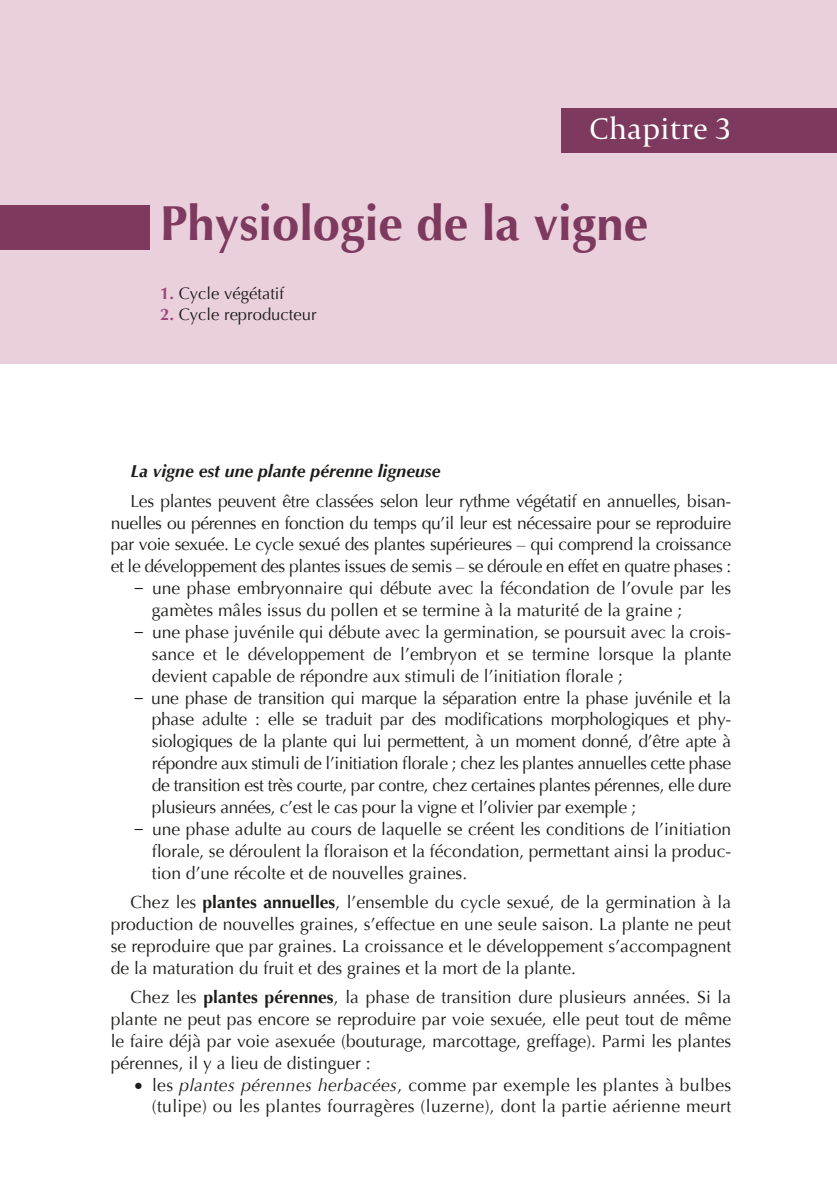
<style>
.page{position:relative;width:837px;height:1184px;background:#fff}
.page>*{position:absolute;margin:0;border:0;box-sizing:border-box;transform-origin:0 0}
.t1{font:700 49px "Optima";color:#7d395e}
.t2{font:31.5px "Capitolium 2";color:#fff}
.t3{font:17.5px/21.9px "Optima";letter-spacing:-.02em;color:#1d1d1b;text-align:justify}
.t4{font:17.5px "Optima";color:#1d1d1b}
.t5{font:17.5px/21.9px "Optima";letter-spacing:.02em;color:#1d1d1b;text-align:right}
.t6{font:italic 700 17.5px "Optima";color:#1d1d1b}
.t7{font:16.62px "Optima";color:#1d1d1b}
.s1{font-weight:700;color:#9d4877}
.s2{font-family:"Palatino Linotype"}
.s3{font-weight:700}
.s4{font-style:italic}
</style>
<div class="page">
<div style="left:0;top:0;width:836px;height:364px;background:#ead0dc"></div>
<div style="left:561px;top:108px;width:275px;height:45px;background:#7d395e"></div>
<div style="left:0;top:205px;width:150px;height:44px;background:#7d395e"></div>
<h2 class="t2" style="left:589px;top:108px;width:143px">Chapitre 3</h2>
<h1 class="t1" style="left:160px;top:194px;width:489px">Physiologie de la vigne</h1>
<p class="t7" style="left:160px;top:283px;width:125px"><span class="s1">1.</span> Cycle végétatif</p>
<p class="t7" style="left:160px;top:305px;width:158px"><span class="s1">2.</span> Cycle reproducteur</p>
<p class="t6" style="left:130px;top:461px;width:311px">La vigne est une plante pérenne ligneuse</p>
<p class="t3" style="left:130px;top:490px;width:602px">Les plantes peuvent être classées selon leur rythme végétatif en annuelles, bisan-</p>
<p class="t3" style="left:111px;top:512px;width:622px">nuelles ou pérennes en fonction du temps qu’il leur est nécessaire pour se reproduire</p>
<p class="t3" style="left:111px;top:534px;width:622px">par voie sexuée. Le cycle sexué des plantes supérieures – qui comprend la croissance</p>
<p class="t3" style="left:111px;top:555px;width:622px">et le développement des plantes issues de semis – se déroule en effet en quatre phases :</p>
<p class="t4" style="left:134px;top:578px;width:598px"><span class="s2">−</span> une phase embryonnaire qui débute avec la fécondation de l’ovule par les</p>
<p class="t4" style="left:152px;top:600px;width:532px">gamètes mâles issus du pollen et se termine à la maturité de la graine ;</p>
<p class="t4" style="left:134px;top:622px;width:598px"><span class="s2">−</span> une phase juvénile qui débute avec la germination, se poursuit avec la crois-</p>
<p class="t4" style="left:152px;top:643px;width:580px">sance et le développement de l’embryon et se termine lorsque la plante</p>
<p class="t4" style="left:152px;top:665px;width:472px">devient capable de répondre aux stimuli de l’initiation florale ;</p>
<p class="t3" style="left:134px;top:687px;width:598px"><span class="s2">−</span> une phase de transition qui marque la séparation entre la phase juvénile et la</p>
<p class="t3" style="left:152px;top:709px;width:580px">phase adulte : elle se traduit par des modifications morphologiques et phy-</p>
<p class="t3" style="left:152px;top:730px;width:580px">siologiques de la plante qui lui permettent, à un moment donné, d’être apte à</p>
<p class="t3" style="left:152px;top:752px;width:580px">répondre aux stimuli de l’initiation florale ; chez les plantes annuelles cette phase</p>
<p class="t3" style="left:152px;top:774px;width:580px">de transition est très courte, par contre, chez certaines plantes pérennes, elle dure</p>
<p class="t3" style="left:152px;top:796px;width:486px">plusieurs années, c’est le cas pour la vigne et l’olivier par exemple ;</p>
<p class="t4" style="left:134px;top:818px;width:598px"><span class="s2">−</span> une phase adulte au cours de laquelle se créent les conditions de l’initiation</p>
<p class="t4" style="left:152px;top:840px;width:580px">florale, se déroulent la floraison et la fécondation, permettant ainsi la produc-</p>
<p class="t4" style="left:152px;top:862px;width:317px">tion d’une récolte et de nouvelles graines.</p>
<p class="t3" style="left:111px;top:891px;width:622px;text-indent:20px">Chez les <span class="s3">plantes annuelles</span>, l’ensemble du cycle sexué, de la germination à la production de nouvelles graines, s’effectue en une seule saison. La plante ne peut se reproduire que par graines. La croissance et le développement s’accompagnent de la maturation du fruit et des graines et la mort de la plante.</p>
<p class="t3" style="left:111px;top:986px;width:622px;text-indent:20px">Chez les <span class="s3">plantes pérennes</span>, la phase de transition dure plusieurs années. Si la plante ne peut pas encore se reproduire par voie sexuée, elle peut tout de même le faire déjà par voie asexuée (bouturage, marcottage, greffage). Parmi les plantes pérennes, il y a lieu de distinguer :</p>
<p class="t5" style="left:134px;top:1073px;width:598px">• les <span class="s4">plantes pérennes herbacées</span>, comme par exemple les plantes à bulbes (tulipe) ou les plantes fourragères (luzerne), dont la partie aérienne meurt</p>
</div>
